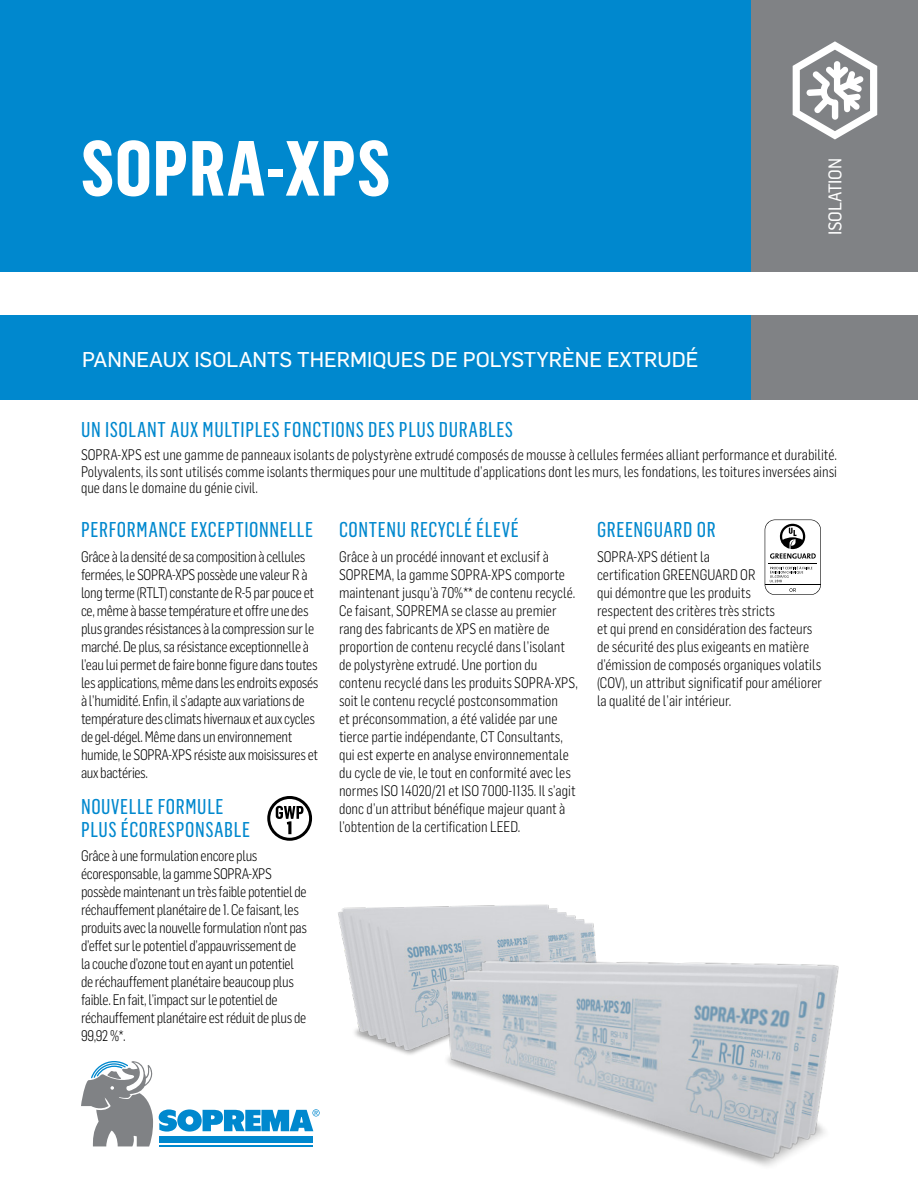
<style>
.page{position:relative;width:918px;height:1188px;background:#fff}
.page>*{position:absolute;margin:0;border:0;box-sizing:border-box;transform-origin:0 0}
.t1{font:700 76.5px "Flama Condensed";letter-spacing:.01em;color:#fff}
.t2{font:21px/22.5px "Flama Condensed Basic";letter-spacing:.03em;color:#0088ce}
.t3{font:21px "Flama Basic";color:#fff}
.t4{font:18px "Flama Semicondensed Basic";letter-spacing:-.01em;color:#fff}
.t5{font:300 15px/18px "Flama Semicondensed";letter-spacing:-.01em;color:#000;scale:.9 1}
</style>
<div class="page">
<div style="left:0;top:0;width:918px;height:271px;background:#0088ce"></div>
<div style="left:0;top:315px;width:918px;height:85px;background:#0088ce"></div>
<div style="left:159px;top:1136px;width:154px;height:7px;background:#0088ce"></div>
<hr style="left:159px;top:1145px;width:154px;height:1px;background:#0088ce">
<svg style="left:81px;top:1061px;width:72px;height:86px"></svg>
<svg style="left:159px;top:1109px;width:161px;height:23px"></svg>
<div style="left:752px;top:0;width:166px;height:271px;background:#808285"></div>
<div style="left:752px;top:315px;width:166px;height:85px;background:#808285"></div>
<img style="left:338px;top:904px;width:246px;height:151px">
<img style="left:419px;top:920px;width:420px;height:246px">
<svg style="left:793px;top:41px;width:84px;height:99px"></svg>
<svg style="left:765px;top:520px;width:56px;height:75px"></svg>
<svg style="left:267px;top:796px;width:45px;height:45px"></svg>
<h1 class="t1" style="left:81px;top:120px;width:311px">SOPRA-XPS</h1>
<h2 class="t3" style="left:82px;top:344px;width:618px">PANNEAUX ISOLANTS THERMIQUES DE POLYSTYRÈNE EXTRUDÉ</h2>
<p class="t4" style="left:823px;top:235px;width:79px;rotate:-90deg">ISOLATION</p>
<h2 class="t2" style="left:81px;top:417px;width:434px">UN ISOLANT AUX MULTIPLES FONCTIONS DES PLUS DURABLES</h2>
<p class="t5" style="left:81px;top:446px;width:842px;line-height:16.5px;text-align:justify">SOPRA-XPS est une gamme de panneaux isolants de polystyrène extrudé composés de mousse à cellules fermées alliant performance et durabilité.<br>Polyvalents, ils sont utilisés comme isolants thermiques pour une multitude d’applications dont les murs, les fondations, les toitures inversées ainsi que dans le domaine du génie civil.</p>
<h2 class="t2" style="left:81px;top:518px;width:233px">PERFORMANCE EXCEPTIONNELLE</h2>
<p class="t5" style="left:81px;top:547px;width:265px">Grâce à la densité de sa composition à cellules fermées, le SOPRA-XPS possède une valeur R à long terme (RTLT) constante de R-5 par pouce et ce, même à basse température et offre une des plus grandes résistances à la compression sur le marché. De plus, sa résistance exceptionnelle à l’eau lui permet de faire bonne figure dans toutes les applications, même dans les endroits exposés à l’humidité. Enfin, il s’adapte aux variations de température des climats hivernaux et aux cycles de gel-dégel. Même dans un environnement humide, le SOPRA-XPS résiste aux moisissures et aux bactéries.</p>
<h2 class="t2" style="left:81px;top:795px;width:171px">NOUVELLE FORMULE<br>PLUS ÉCORESPONSABLE</h2>
<p class="t5" style="left:81px;top:846px;width:253px">Grâce à une formulation encore plus écoresponsable, la gamme SOPRA-XPS possède maintenant un très faible potentiel de réchauffement planétaire de 1. Ce faisant, les produits avec la nouvelle formulation n’ont pas d’effet sur le potentiel d’appauvrissement de la couche d’ozone tout en ayant un potentiel de réchauffement planétaire beaucoup plus faible. En fait, l’impact sur le potentiel de réchauffement planétaire est réduit de plus de 99,92 %*.</p>
<h2 class="t2" style="left:339px;top:518px;width:181px">CONTENU RECYCLÉ ÉLEVÉ</h2>
<p class="t5" style="left:339px;top:547px;width:267px">Grâce à un procédé innovant et exclusif à SOPREMA, la gamme SOPRA-XPS comporte maintenant jusqu’à 70%** de contenu recyclé.<br>Ce faisant, SOPREMA se classe au premier rang des fabricants de XPS en matière de proportion de contenu recyclé dans l’isolant de polystyrène extrudé. Une portion du contenu recyclé dans les produits SOPRA-XPS, soit le contenu recyclé postconsommation<br>et préconsommation, a été validée par une tierce partie indépendante, CT Consultants, qui est experte en analyse environnementale du cycle de vie, le tout en conformité avec les normes ISO 14020/21 et ISO 7000-1135. Il s’agit donc d’un attribut bénéfique majeur quant à l’obtention de la certification LEED.</p>
<h2 class="t2" style="left:597px;top:518px;width:120px">GREENGUARD OR</h2>
<p class="t5" style="left:597px;top:547px;width:252px">SOPRA-XPS détient la<br>certification GREENGUARD OR<br>qui démontre que les produits<br>respectent des critères très stricts<br>et qui prend en considération des facteurs de sécurité des plus exigeants en matière d’émission de composés organiques volatils (COV), un attribut significatif pour améliorer la qualité de l’air intérieur.</p>
</div>
